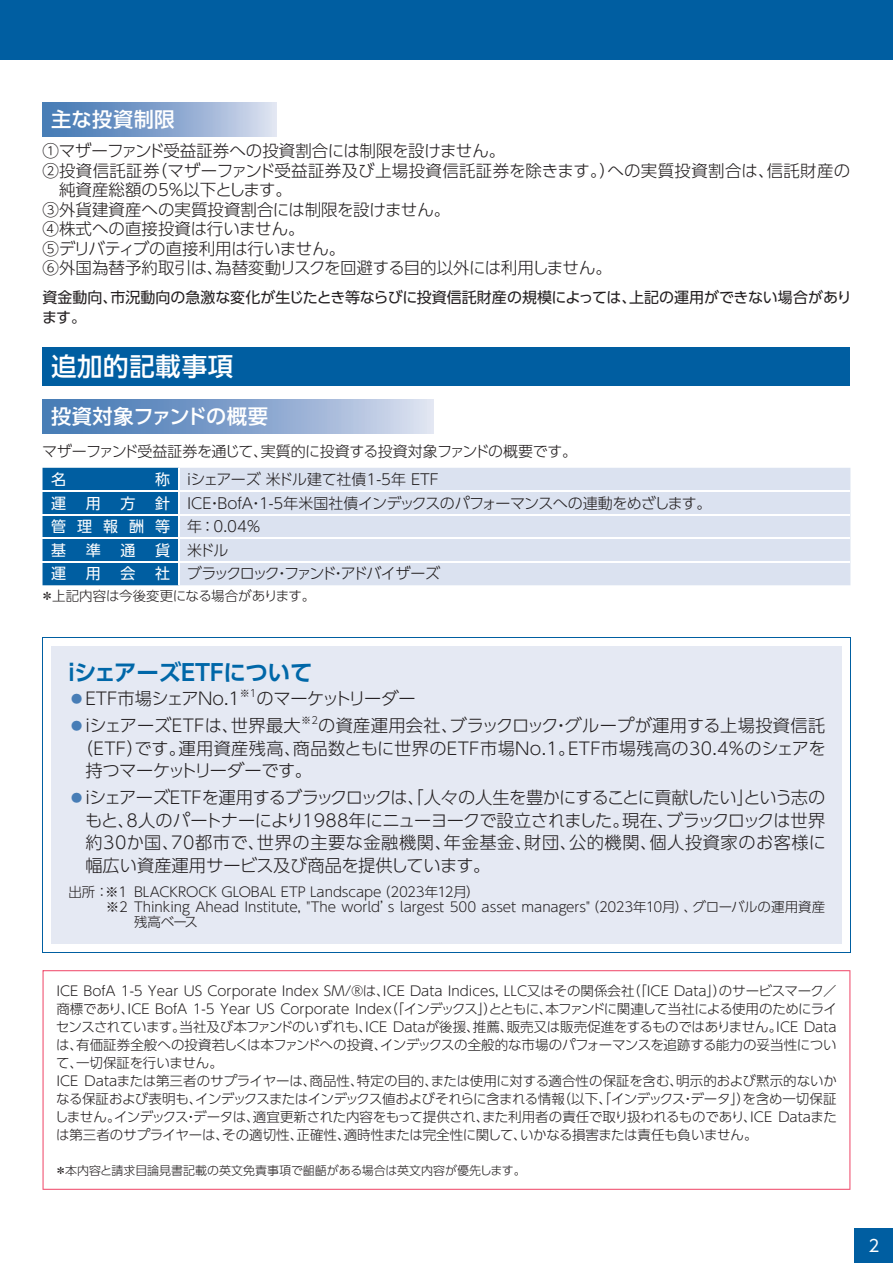
<style>
.page{position:relative;width:893px;height:1263px;background:#fff}
.page>*{position:absolute;margin:0;border:0;box-sizing:border-box;transform-origin:0 0}
.t1{font:25.5px "UD Shin Go Pro Medium 90 pv RKSJ H";letter-spacing:.025em;color:#fff}
.t2{font:22.5px "UD Shin Go Pro De Bold 90 pv RKSJ H";letter-spacing:-.01em;color:#0067a8}
.t3{font:20.25px "UD Shin Go Pro Medium 90 pv RKSJ H";letter-spacing:.005em;color:#fff}
.t4{font:20.25px "UD Shin Go Pro Medium 90 pv RKSJ H";letter-spacing:.025em;color:#fff}
.t5{font:17.25px/22.5px "UD Shin Go Pro Light 90 pv RKSJ H";color:#231f20;text-align:justify}
.t6{font:17.25px "UD Shin Go Pro Light 90 pv RKSJ H";letter-spacing:.02em;color:#231f20}
.t7{font:17.25px "UD Shin Go Pro Light 90 pv RKSJ H";letter-spacing:-.025em;color:#231f20}
.t8{font:17.25px "UD Shin Go Pro Light 90 pv RKSJ H";letter-spacing:-.02em;color:#231f20}
.t9{font:16.5px "UD Shin Go Pro Light 90 pv RKSJ H";color:#231f20}
.t10{font:16.5px "UD Shin Go Pro Light 90 pv RKSJ H";letter-spacing:.02em;color:#231f20}
.t11{font:16.5px "UD Shin Go Pro Light 90 pv RKSJ H";letter-spacing:-.02em;color:#231f20}
.t12{font:16.5px "UD Shin Go Pro Regular 90 pv RKSJ H";color:#fff}
.t13{font:15px/23.5px "UD Shin Go Pro Light 90 pv RKSJ H";letter-spacing:-.035em;color:#231f20}
.t14{font:15px/19.5px "UD Shin Go Pro Regular 90 pv RKSJ H";color:#231f20}
.t15{font:15px "UD Shin Go Pro Light 90 pv RKSJ H";letter-spacing:-.15em;color:#231f20}
.t16{font:15px "UD Shin Go Pro Regular 90 pv RKSJ H";color:#fff}
.t17{font:13.5px/18px "UD Shin Go Pro Light 90 pv RKSJ H";letter-spacing:-.01em;color:#231f20}
.t18{font:12px "UD Shin Go Pro Light 90 pv RKSJ H";color:#231f20}
.t19{font:10.05px "UD Shin Go Pro Light 90 pv RKSJ H";color:#231f20}
.s1{font-family:"UD Shin Go Pro Regular 90 pv RKSJ H";color:#fff}
.s2{font-family:"Gothic MB101 Pro Light 90 pv RKSJ H";font-size:16.5px;color:#477db6}
</style>
<div class="page">
<div style="left:180px;top:468px;width:670px;height:117px;background:#dbe2f0"></div>
<hr style="left:43px;top:491px;width:807px;height:1px;background:#fff">
<hr style="left:43px;top:514px;width:807px;height:1px;background:#fff">
<hr style="left:43px;top:538px;width:807px;height:1px;background:#fff">
<hr style="left:43px;top:561px;width:807px;height:1px;background:#fff">
<div style="left:43px;top:468px;width:135px;height:117px;background:#005ea1"></div>
<hr style="left:43px;top:638px;width:1px;height:314px;background:#005ea1">
<hr style="left:43px;top:637px;width:808px;height:1px;background:#005ea1">
<hr style="left:850px;top:638px;width:1px;height:314px;background:#005ea1">
<hr style="left:43px;top:952px;width:808px;height:1px;background:#005ea1">
<div style="left:51px;top:646px;width:791px;height:297px;background:#e5e9f3"></div>
<div style="left:43px;top:347px;width:807px;height:39px;background:#005ea1"></div>
<div style="left:43px;top:399px;width:391px;height:34px;background:linear-gradient(to right,#3971b0,#d4daed)"></div>
<svg style="left:43px;top:970px;width:807px;height:220px"></svg>
<div style="left:43px;top:102px;width:233px;height:34px;background:linear-gradient(to right,#3a71b0,#d4d9ec)"></div>
<div style="left:855px;top:1228px;width:38px;height:34px;background:#005ea1"></div>
<div style="left:0;top:0;width:893px;height:60px;background:#005ea1"></div>
<h3 class="t4" style="left:51px;top:112px;width:125px">主な投資制限</h3>
<p class="t11" style="left:43px;top:145px;width:464px">①マザーファンド受益証券への投資割合には制限を設けません。</p>
<p class="t10" style="left:43px;top:164px;width:809px">② 投資信託証券（マザーファンド受益証券及び上場投資信託証券を除きます。）への実質投資割合は、信託財産の</p>
<p class="t9" style="left:59px;top:184px;width:234px">純資産総額の5％以下とします。</p>
<p class="t9" style="left:43px;top:203px;width:409px">③外貨建資産への実質投資割合には制限を設けません。</p>
<p class="t9" style="left:43px;top:223px;width:264px">④株式への直接投資は行いません。</p>
<p class="t11" style="left:43px;top:242px;width:304px">⑤デリバティブの直接利用は行いません。</p>
<p class="t9" style="left:43px;top:262px;width:571px">⑥外国為替予約取引は、為替変動リスクを回避する目的以外には利用しません。</p>
<p class="t14" style="left:42px;top:290px;width:811px">資金動向、市況動向の急激な変化が生じたとき等ならびに投資信託財産の規模によっては、上記の運用ができない場合があります。</p>
<h1 class="t1" style="left:51px;top:357px;width:184px">追加的記載事項</h1>
<h3 class="t3" style="left:51px;top:409px;width:218px">投資対象ファンドの概要</h3>
<p class="t13" style="left:42px;top:442px;width:536px">マザーファンド受益証券を通じて、実質的に投資する投資対象ファンドの概要です。</p>
<p class="t16" style="left:51px;top:474px;width:16px">名</p>
<p class="t13" style="left:155px;top:470px;width:285px"><span class="s1">称</span> iシェアーズ 米ドル建て社債1-5年 ETF</p>
<p class="t16" style="left:51px;top:497px;width:16px">運</p>
<p class="t16" style="left:86px;top:497px;width:16px">用</p>
<p class="t16" style="left:120px;top:497px;width:16px">方</p>
<p class="t13" style="left:51px;top:493px;width:662px;text-indent:104px"><span class="s1">針</span> ICE・BofA・1-5年米国社債インデックスのパフォーマンスへの連動をめざします。<span class="s1">管 理 報 酬 等</span> 年：0.04％</p>
<p class="t16" style="left:51px;top:544px;width:16px">基</p>
<p class="t16" style="left:86px;top:544px;width:16px">準</p>
<p class="t16" style="left:120px;top:544px;width:16px">通</p>
<p class="t13" style="left:155px;top:540px;width:75px"><span class="s1">貨</span> 米ドル</p>
<p class="t16" style="left:51px;top:568px;width:16px">運</p>
<p class="t16" style="left:86px;top:568px;width:16px">用</p>
<p class="t16" style="left:120px;top:568px;width:16px">会</p>
<p class="t15" style="left:155px;top:568px;width:287px"><span class="s1">社</span> ブラックロック・ファンド・アドバイザーズ</p>
<p class="t17" style="left:41px;top:589px;width:276px">＊上記内容は今後変更になる場合があります。</p>
<h2 class="t2" style="left:68px;top:664px;width:246px">iシェアーズETFについて</h2>
<p class="t5" style="left:68px;top:690px;width:173px"><span class="s2">●</span>ETF市場シェアNo.1</p>
<p class="t19" style="left:240px;top:689px;width:18px">※1</p>
<p class="t8" style="left:256px;top:692px;width:161px">のマーケットリーダー</p>
<p class="t5" style="left:68px;top:717px;width:234px"><span class="s2">●</span>iシェアーズETFは、世界最大</p>
<p class="t19" style="left:301px;top:716px;width:18px">※2</p>
<p class="t6" style="left:318px;top:719px;width:509px">の資産運用会社、ブラックロック・グループが運用する上場投資信託</p>
<p class="t6" style="left:76px;top:742px;width:751px">（ETF）です。運用資産残高、商品数ともに世界のETF市場No.1。ETF市場残高の30.4％のシェアを</p>
<p class="t7" style="left:85px;top:764px;width:228px">持つマーケットリーダーです。</p>
<p class="t5" style="left:85px;top:788px;width:742px;text-indent:-17px"><span class="s2">●</span>iシェアーズETFを運用するブラックロックは、「人々の人生を豊かにすることに貢献したい」という志のもと、8人のパートナーにより1988年にニューヨークで設立されました。現在、ブラックロックは世界約30か国、70都市で、世界の主要な金融機関、年金基金、財団、公的機関、個人投資家のお客様に幅広い資産運用サービス及び商品を提供しています。</p>
<p class="t17" style="left:68px;top:885px;width:413px">出所：※１ BLACKROCK GLOBAL ETP Landscape（2023年12月）</p>
<p class="t17" style="left:106px;top:900px;width:721px">※２ Thinking Ahead Institute, "The world’s largest 500 asset managers"（2023年10月）、グローバルの運用資産</p>
<p class="t17" style="left:134px;top:915px;width:66px">残高ベース</p>
<p class="t17" style="left:55px;top:984px;width:784px">ICE BofA 1-5 Year US Corporate Index SM/®は、ICE Data Indices, LLC又はその関係会社（「ICE Data」）のサービスマーク／商標であり、ICE BofA 1-5 Year US Corporate Index（「インデックス」）とともに、本ファンドに関連して当社による使用のためにライセンスされています。当社及び本ファンドのいずれも、ICE Dataが後援、推薦、販売又は販売促進をするものではありません。ICE Dataは、有価証券全般への投資若しくは本ファンドへの投資、インデックスの全般的な市場のパフォーマンスを追跡する能力の妥当性について、一切保証を行いません。<br>ICE Dataまたは第三者のサプライヤーは、商品性、特定の目的、または使用に対する適合性の保証を含む、明示的および黙示的ないかなる保証および表明も、インデックスまたはインデックス値およびそれらに含まれる情報（以下、「インデックス・データ」）を含め一切保証しません。インデックス・データは、適宜更新された内容をもって提供され、また利用者の責任で取り扱われるものであり、ICE Dataまたは第三者のサプライヤーは、その適切性、正確性、適時性または完全性に関して、いかなる損害または責任も負いません。</p>
<p class="t18" style="left:55px;top:1165px;width:473px">＊本内容と請求目論見書記載の英文免責事項で齟齬がある場合は英文内容が優先します。</p>
<p class="t12" style="left:868px;top:1239px;width:12px">2</p>
</div>
